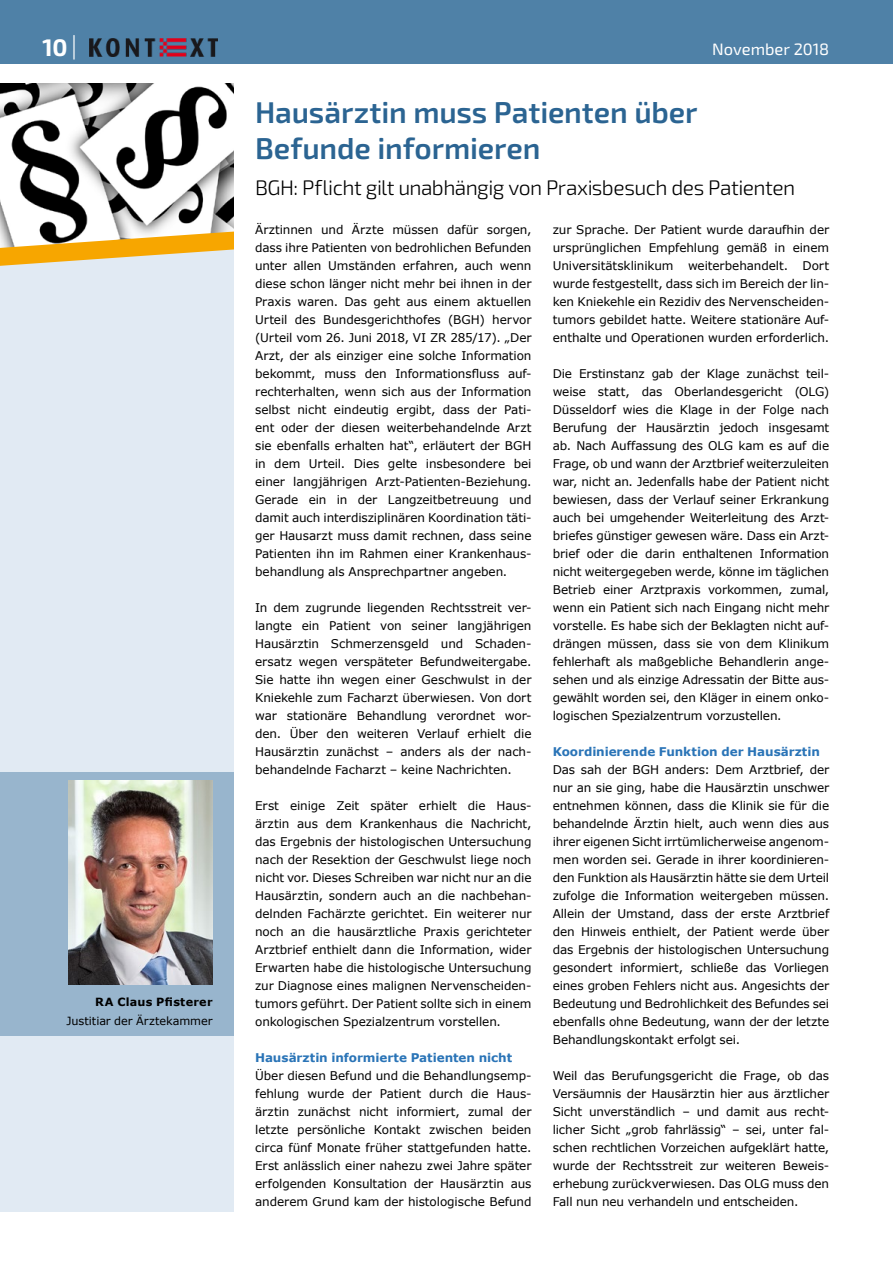
<style>
.page{position:relative;width:893px;height:1263px;background:#fff}
.page>*{position:absolute;margin:0;border:0;box-sizing:border-box;transform-origin:0 0}
.t1{font:600 30px/36px "Exo 2";letter-spacing:-.005em;color:#2b6492}
.t2{font:700 24px "Exo 2";color:#fff}
.t3{font:300 21px "Exo 2";letter-spacing:-.025em;color:#000}
.t4{font:16.5px "Exo 2";color:#fff}
.t5{font:12px/18px "Verdana";letter-spacing:-.01em;color:#000;text-align:justify}
.t6{font:700 12px "Verdana";letter-spacing:-.005em;color:#2a74b7}
.t7{font:11.25px "Verdana";letter-spacing:-.005em;color:#000}
.t8{font:700 11.25px "Verdana";letter-spacing:.02em;color:#000}
.s1{font-family:"Agfa Rotis Semisans"}
</style>
<div class="page">
<div style="left:0;top:85px;width:234px;height:1127px;background:#e1eaf3"></div>
<div style="left:0;top:0;width:893px;height:64px;background:#4f81a7"></div>
<div style="left:0;top:772px;width:234px;height:263px;background:#98b5cd"></div>
<img style="left:0;top:84px;width:234px;height:147px">
<svg style="left:0;top:231px;width:234px;height:35px"></svg>
<img style="left:68px;top:780px;width:145px;height:204px">
<h2 class="t2" style="left:43px;top:34px;width:37px">10<span class="s1">|</span></h2>
<h3 class="t4" style="left:712px;top:40px;width:119px">November 2018</h3>
<p class="t8" style="left:95px;top:994px;width:119px">RA Claus Pfisterer</p>
<p class="t7" style="left:67px;top:1013px;width:148px">Justitiar der Ärztekammer</p>
<h1 class="t1" style="left:255px;top:95px;width:444px">Hausärztin muss Patienten über<br>Befunde informieren</h1>
<h3 class="t3" style="left:255px;top:175px;width:542px">BGH: Pflicht gilt unabhängig von Praxisbesuch des Patienten</h3>
<p class="t5" style="left:255px;top:221px;width:278px">Ärztinnen und Ärzte müssen dafür sorgen, dass ihre Patienten von bedrohlichen Befunden unter allen Umständen erfahren, auch wenn diese schon länger nicht mehr bei ihnen in der Praxis waren. Das geht aus einem aktuellen Urteil des Bundesgerichthofes (BGH) hervor (Urteil vom 26. Juni 2018, VI ZR 285/17). „Der Arzt, der als einziger eine solche Information bekommt, muss den Informationsfluss auf&shy;rechterhalten, wenn sich aus der Information selbst nicht eindeutig ergibt, dass der Pati&shy;ent oder der diesen weiterbehandelnde Arzt sie ebenfalls erhalten hat“, erläutert der BGH in dem Urteil. Dies gelte insbesondere bei einer langjährigen Arzt-Patienten-Beziehung.<br>Gerade ein in der Langzeitbetreuung und damit auch interdisziplinären Koordination täti&shy;ger Hausarzt muss damit rechnen, dass seine Patienten ihn im Rahmen einer Krankenhaus&shy;behandlung als Ansprechpartner angeben.</p>
<p class="t5" style="left:255px;top:599px;width:278px">In dem zugrunde liegenden Rechtsstreit ver&shy;langte ein Patient von seiner langjährigen Hausärztin Schmerzensgeld und Schaden&shy;ersatz wegen verspäteter Befundweitergabe.<br>Sie hatte ihn wegen einer Geschwulst in der Kniekehle zum Facharzt überwiesen. Von dort war stationäre Behandlung verordnet wor&shy;den. Über den weiteren Verlauf erhielt die Hausärztin zunächst – anders als der nach&shy;behandelnde Facharzt – keine Nachrichten.</p>
<p class="t5" style="left:255px;top:797px;width:278px">Erst einige Zeit später erhielt die Haus&shy;ärztin aus dem Krankenhaus die Nachricht, das Ergebnis der histologischen Untersuchung nach der Resektion der Geschwulst liege noch nicht vor. Dieses Schreiben war nicht nur an die Hausärztin, sondern auch an die nachbehan&shy;delnden Fachärzte gerichtet. Ein weiterer nur noch an die hausärztliche Praxis gerichteter Arztbrief enthielt dann die Information, wider Erwarten habe die histologische Untersuchung zur Diagnose eines malignen Nervenscheiden&shy;tumors geführt. Der Patient sollte sich in einem onkologischen Spezialzentrum vorstellen.</p>
<p class="t6" style="left:255px;top:1049px;width:259px">Hausärztin informierte Patienten nicht</p>
<p class="t5" style="left:255px;top:1067px;width:278px">Über diesen Befund und die Behandlungsemp&shy;fehlung wurde der Patient durch die Haus&shy;ärztin zunächst nicht informiert, zumal der letzte persönliche Kontakt zwischen beiden circa fünf Monate früher stattgefunden hatte.<br>Erst anlässlich einer nahezu zwei Jahre später erfolgenden Konsultation der Hausärztin aus anderem Grund kam der histologische Befund</p>
<p class="t5" style="left:553px;top:221px;width:278px">zur Sprache. Der Patient wurde daraufhin der ursprünglichen Empfehlung gemäß in einem Universitätsklinikum weiterbehandelt. Dort wurde festgestellt, dass sich im Bereich der lin&shy;ken Kniekehle ein Rezidiv des Nervenscheiden&shy;tumors gebildet hatte. Weitere stationäre Auf&shy;enthalte und Operationen wurden erforderlich.</p>
<p class="t5" style="left:553px;top:365px;width:278px">Die Erstinstanz gab der Klage zunächst teil&shy;weise statt, das Oberlandesgericht (OLG)<br>Düsseldorf wies die Klage in der Folge nach Berufung der Hausärztin jedoch insgesamt ab. Nach Auffassung des OLG kam es auf die Frage, ob und wann der Arztbrief weiterzuleiten war, nicht an. Jedenfalls habe der Patient nicht bewiesen, dass der Verlauf seiner Erkrankung auch bei umgehender Weiterleitung des Arzt&shy;briefes günstiger gewesen wäre. Dass ein Arzt&shy;brief oder die darin enthaltenen Information nicht weitergegeben werde, könne im täglichen Betrieb einer Arztpraxis vorkommen, zumal, wenn ein Patient sich nach Eingang nicht mehr vorstelle. Es habe sich der Beklagten nicht auf&shy;drängen müssen, dass sie von dem Klinikum fehlerhaft als maßgebliche Behandlerin ange&shy;sehen und als einzige Adressatin der Bitte aus&shy;gewählt worden sei, den Kläger in einem onko&shy;logischen Spezialzentrum vorzustellen.</p>
<p class="t6" style="left:553px;top:743px;width:269px">Koordinierende Funktion der Hausärztin</p>
<p class="t5" style="left:553px;top:761px;width:278px">Das sah der BGH anders: Dem Arztbrief, der nur an sie ging, habe die Hausärztin unschwer entnehmen können, dass die Klinik sie für die behandelnde Ärztin hielt, auch wenn dies aus ihrer eigenen Sicht irrtümlicherweise angenom&shy;men worden sei. Gerade in ihrer koordinieren&shy;den Funktion als Hausärztin hätte sie dem Urteil zufolge die Information weitergeben müssen.<br>Allein der Umstand, dass der erste Arztbrief den Hinweis enthielt, der Patient werde über das Ergebnis der histologischen Untersuchung gesondert informiert, schließe das Vorliegen eines groben Fehlers nicht aus. Angesichts der Bedeutung und Bedrohlichkeit des Befundes sei ebenfalls ohne Bedeutung, wann der der letzte Behandlungskontakt erfolgt sei.</p>
<p class="t5" style="left:553px;top:1067px;width:278px">Weil das Berufungsgericht die Frage, ob das Versäumnis der Hausärztin hier aus ärztlicher Sicht unverständlich – und damit aus recht&shy;licher Sicht „grob fahrlässig“ – sei, unter fal&shy;schen rechtlichen Vorzeichen aufgeklärt hatte, wurde der Rechtsstreit zur weiteren Beweis&shy;erhebung zurückverwiesen. Das OLG muss den Fall nun neu verhandeln und entscheiden.</p>
</div>
